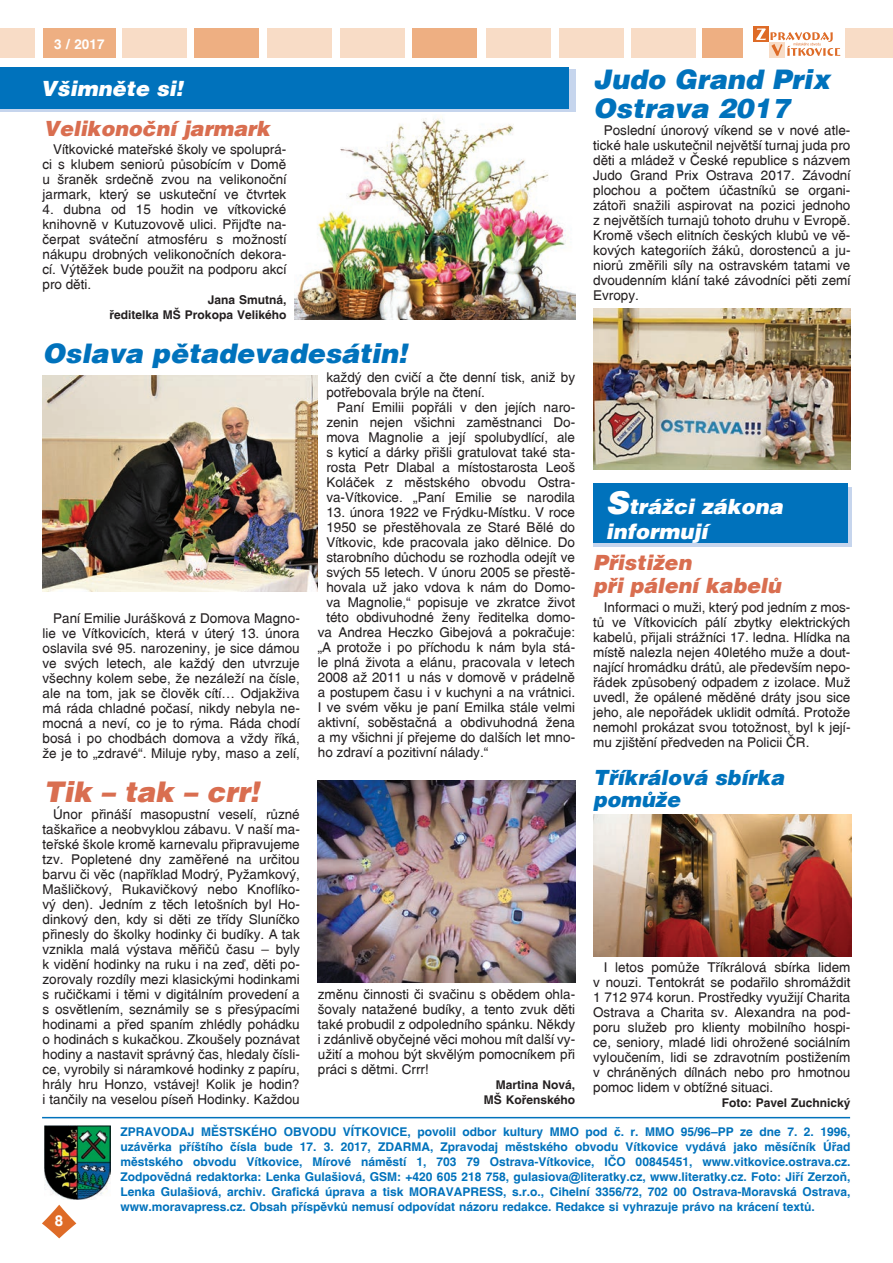
<style>
.page{position:relative;width:893px;height:1263px;background:#fff}
.page>*{position:absolute;margin:0;border:0;box-sizing:border-box;transform-origin:0 0}
.t1{font:italic 900 31.5px "Helvetica CE";color:#fff}
.t2{font:italic 900 28.5px "Switzerland";color:#d96e50}
.t3{font:italic 900 27px/28.5px "Switzerland";color:#0072bc}
.t4{font:italic 900 21px/22.5px "Switzerland";color:#d96e50}
.t5{font:italic 900 21px/25.2px "Switzerland";color:#fff}
.t6{font:italic 900 21px/22.5px "Switzerland";color:#0072bc}
.t7{font:700 15px "Switzerland";color:#fff}
.t8{font:13.5px/15px "Switzerland";color:#231f20;text-align:justify}
.t9{font:700 13.5px "Switzerland";color:#fff}
.t10{font:700 12px/15px "Switzerland";color:#0072bc;text-align:justify}
.t11{font:700 12px/15px "Switzerland";color:#231f20;text-align:right}
.s1{font-size:31.5px}
.s2{font-family:"Arial"}
</style>
<div class="page">
<div style="left:486px;top:28px;width:65px;height:29px;background:#f8dcc6"></div>
<div style="left:559px;top:28px;width:65px;height:29px;background:#f8dcc6"></div>
<div style="left:631px;top:28px;width:65px;height:29px;background:#f8dcc6"></div>
<div style="left:267px;top:28px;width:65px;height:29px;background:#f8dcc6"></div>
<div style="left:340px;top:28px;width:65px;height:29px;background:#f8dcc6"></div>
<div style="left:195px;top:28px;width:64px;height:29px;background:#eeaf82"></div>
<div style="left:0;top:28px;width:35px;height:30px;background:#f8dcc6"></div>
<div style="left:412px;top:28px;width:65px;height:29px;background:#eeaf82"></div>
<div style="left:702px;top:28px;width:41px;height:29px;background:#eeaf82"></div>
<div style="left:845px;top:28px;width:48px;height:29px;background:#f8dcc6"></div>
<div style="left:43px;top:28px;width:72px;height:29px;background:#eeaf82"></div>
<div style="left:122px;top:29px;width:65px;height:29px;background:#f8dcc6"></div>
<div style="left:753px;top:27px;width:16px;height:15px;background:#de6b27"></div>
<div style="left:769px;top:42px;width:15px;height:16px;background:#f8dcc6"></div>
<svg style="left:756px;top:28px;width:84px;height:28px"></svg>
<svg style="left:42px;top:1205px;width:34px;height:33px"></svg>
<img style="left:44px;top:1126px;width:66px;height:73px">
<hr style="left:42px;top:1117px;width:808px;height:1px;background:#0072bc">
<div style="left:593px;top:487px;width:258px;height:59px;background:#c6d5ed"></div>
<div style="left:593px;top:484px;width:254px;height:59px;background:#0072bc"></div>
<svg style="left:0;top:70px;width:575px;height:42px;background:#99bee1"></svg>
<div style="left:0;top:67px;width:569px;height:41px;background:#0072bc"></div>
<img style="left:295px;top:118px;width:280px;height:201px">
<img style="left:43px;top:376px;width:275px;height:215px">
<img style="left:318px;top:780px;width:257px;height:203px">
<img style="left:593px;top:308px;width:257px;height:162px">
<img style="left:593px;top:814px;width:258px;height:143px">
<p class="t9" style="left:54px;top:36px;width:52px">3 / 2017</p>
<h3 class="t5" style="left:41px;top:77px;width:144px">Všimněte si!</h3>
<h1 class="t1" style="left:44px;top:83px;width:19px">V</h1>
<h3 class="t4" style="left:44px;top:118px;width:228px">Velikonoční jarmark</h3>
<p class="t8" style="left:43px;top:142px;width:245px;text-indent:11px">Vítkovické mateřské školy ve spoluprá&shy;ci s klubem seniorů působícím v Domě u šraněk srdečně zvou na velikonoční jarmark, který se uskuteční ve čtvrtek</p>
<p class="t8" style="left:43px;top:202px;width:245px">4. dubna od 15 hodin ve vítkovické knihovně v Kutuzovově ulici. Přijďte na&shy;čerpat sváteční atmosféru s možností nákupu drobných velikonočních dekora&shy;cí. Výtěžek bude použit na podporu akcí pro děti.</p>
<p class="t11" style="left:110px;top:292px;width:178px">Jana Smutná,<br>ředitelka MŠ Prokopa Velikého</p>
<h3 class="t3" style="left:43px;top:340px;width:366px">Oslava pětadevadesátin!</h3>
<p class="t8" style="left:43px;top:611px;width:259px;text-indent:11px">Paní Emilie Jurášková z Domova Magno&shy;lie ve Vítkovicích, která v úterý 13. února oslavila své 95. narozeniny, je sice dámou ve svých letech, ale každý den utvrzuje všechny kolem sebe, že nezáleží na čísle, ale na tom, jak se člověk cítí… Odjakživa má ráda chladné počasí, nikdy nebyla ne&shy;mocná a neví, co je to rýma. Ráda chodí bosá i po chodbách domova a vždy říká, že je to „zdravé“. Miluje ryby, maso a zelí,</p>
<h2 class="t2" style="left:44px;top:774px;width:217px">Tik – tak – crr!</h2>
<p class="t8" style="left:43px;top:807px;width:259px;text-indent:11px">Únor přináší masopustní veselí, různé taškařice a neobvyklou zábavu. V naší ma&shy;teřské škole kromě karnevalu připravujeme tzv. Popletené dny zaměřené na určitou barvu či věc (například Modrý, Pyžamkový, Mašličkový, Rukavičkový nebo Knoflíko&shy;vý den). Jedním z těch letošních byl Ho&shy;dinkový den, kdy si děti ze třídy Sluníčko přinesly do školky hodinky či budíky. A tak vznikla malá výstava měřičů času – byly k vidění hodinky na ruku i na zeď, děti po&shy;zorovaly rozdíly mezi klasickými hodinkami s ručičkami i těmi v digitálním provedení a s osvětlením, seznámily se s přesýpacími hodinami a před spaním zhlédly pohádku o hodinách s kukačkou. Zkoušely poznávat hodiny a nastavit správný čas, hledaly čísli&shy;ce, vyrobily si náramkové hodinky z papíru, hrály hru Honzo, vstávej! Kolik je hodin? i tančily na veselou píseň Hodinky. Každou</p>
<p class="t8" style="left:326px;top:370px;width:250px">každý den cvičí a čte denní tisk, aniž by potřebovala brýle na čtení.</p>
<p class="t8" style="left:326px;top:400px;width:250px;text-indent:11px">Paní Emilii popřáli v den jejích naro&shy;zenin nejen všichni zaměstnanci Do&shy;mova Magnolie a její spolubydlící, ale s kyticí a dárky přišli gratulovat také sta&shy;rosta Petr Dlabal a místostarosta Leoš Koláček z městského obvodu Ostra&shy;va-Vítkovice. „Paní Emilie se narodila</p>
<p class="t8" style="left:326px;top:505px;width:250px">13. února 1922 ve Frýdku-Místku. V roce</p>
<p class="t8" style="left:326px;top:520px;width:250px">1950 se přestěhovala ze Staré Bělé do</p>
<p class="t8" style="left:326px;top:535px;width:250px">Vítkovic, kde pracovala jako dělnice. Do</p>
<p class="t8" style="left:326px;top:550px;width:250px">starobního důchodu se rozhodla odejít ve</p>
<p class="t8" style="left:326px;top:565px;width:250px">svých 55 letech. V únoru 2005 se přestě-</p>
<p class="t8" style="left:326px;top:580px;width:250px">hovala už jako vdova k nám do Domo-</p>
<p class="t8" style="left:326px;top:595px;width:250px">va Magnolie,“ popisuje ve zkratce život</p>
<p class="t8" style="left:326px;top:610px;width:250px">této obdivuhodné ženy ředitelka domo-</p>
<p class="t8" style="left:318px;top:625px;width:259px">va Andrea Heczko Gibejová a pokračuje:</p>
<p class="t8" style="left:318px;top:640px;width:259px">„A protože i po příchodu k nám byla stá-</p>
<p class="t8" style="left:318px;top:655px;width:259px">le plná života a elánu, pracovala v letech</p>
<p class="t8" style="left:318px;top:670px;width:259px">2008 až 2011 u nás v domově v prádelně</p>
<p class="t8" style="left:318px;top:685px;width:259px">a postupem času i v kuchyni a na vrátnici.</p>
<p class="t8" style="left:318px;top:700px;width:259px">I ve svém věku je paní Emilka stále velmi</p>
<p class="t8" style="left:318px;top:715px;width:259px">aktivní, soběstačná a obdivuhodná žena</p>
<p class="t8" style="left:318px;top:730px;width:259px">a my všichni jí přejeme do dalších let mno-</p>
<p class="t8" style="left:318px;top:745px;width:172px">ho zdraví a pozitivní nálady.“</p>
<p class="t8" style="left:318px;top:987px;width:259px">změnu činnosti či svačinu s obědem ohla&shy;šovaly natažené budíky, a tento zvuk děti také probudil z odpoledního spánku. Někdy i zdánlivě obyčejné věci mohou mít další vy&shy;užití a mohou být skvělým pomocníkem při práci s dětmi. Crrr!</p>
<p class="t11" style="left:484px;top:1077px;width:93px">Martina Nová,<br>MŠ Kořenského</p>
<h3 class="t3" style="left:593px;top:66px;width:239px">Judo Grand Prix<br>Ostrava 2017</h3>
<p class="t8" style="left:593px;top:123px;width:259px;text-indent:11px">Poslední únorový víkend se v nové atle&shy;tické hale uskutečnil největší turnaj juda pro děti a mládež v České republice s názvem Judo Grand Prix Ostrava 2017. Závodní plochou a počtem účastníků se organi&shy;zátoři snažili aspirovat na pozici jednoho z největších turnajů tohoto druhu v Evropě.<br>Kromě všech elitních českých klubů ve vě&shy;kových kategoriích žáků, dorostenců a ju&shy;niorů změřili síly na ostravském tatami ve dvoudenním klání také závodníci pěti zemí Evropy.</p>
<h3 class="t5" style="left:606px;top:494px;width:178px"><span class="s1">S</span>trážci zákona informují</h3>
<h3 class="t4" style="left:593px;top:552px;width:189px">Přistižen<br>při pálení kabelů</h3>
<p class="t8" style="left:593px;top:599px;width:259px;text-indent:11px">Informaci o muži, který pod jedním z mos&shy;tů ve Vítkovicích pálí zbytky elektrických kabelů, přijali strážníci 17. ledna. Hlídka na místě nalezla nejen 40letého muže a dout&shy;nající hromádku drátů, ale především nepo&shy;řádek způsobený odpadem z izolace. Muž uvedl, že opálené měděné dráty jsou sice jeho, ale nepořádek uklidit odmítá. Protože nemohl prokázat svou totožnost, byl k její&shy;mu zjištění předveden na Policii ČR.</p>
<h3 class="t6" style="left:593px;top:767px;width:192px">Tříkrálová sbírka pomůže</h3>
<p class="t8" style="left:593px;top:960px;width:259px;text-indent:11px">I letos pomůže Tříkrálová sbírka lidem v nouzi. Tentokrát se podařilo shromáždit 1 712 974 korun. Prostředky využijí Charita Ostrava a Charita sv. Alexandra na pod&shy;poru služeb pro klienty mobilního hospi&shy;ce, seniory, mladé lidi ohrožené sociálním vyloučením, lidi se zdravotním postižením v chráněných dílnách nebo pro hmotnou pomoc lidem v obtížné situaci.</p>
<p class="t11" style="left:722px;top:1095px;width:130px">Foto: Pavel Zuchnický</p>
<p class="t7" style="left:55px;top:1212px;width:10px">8</p>
<p class="t10" style="left:120px;top:1124px;width:731px">ZPRAVODAJ MĚSTSKÉHO OBVODU VÍTKOVICE, povolil odbor kultury MMO pod č. r. MMO 95/96–PP ze dne 7. 2. 1996, uzávěrka příštího čísla bude 17. 3. 2017, ZDARMA, Zpravodaj městského obvodu Vítkovice vydává jako měsíčník Úřad městského obvodu Vítkovice, Mírové náměstí 1, 703 79 Ostrava-Vítkovice, IČO 00845451, www.vitkovice.ostrava.cz.<br>Zodpovědná redaktorka: Lenka Gulašiová, GSM: +420 605 218 758, gulasiova<span class="s2">@</span>literatky.cz, www.literatky.cz. Foto: Jiří Zerzoň, Lenka Gulašiová, archiv. Grafická úprava a tisk MORAVAPRESS, s.r.o., Cihelní 3356/72, 702 00 Ostrava-Moravská Ostrava, www.moravapress.cz. Obsah příspěvků nemusí odpovídat názoru redakce. Redakce si vyhrazuje právo na krácení textů.</p>
</div>
